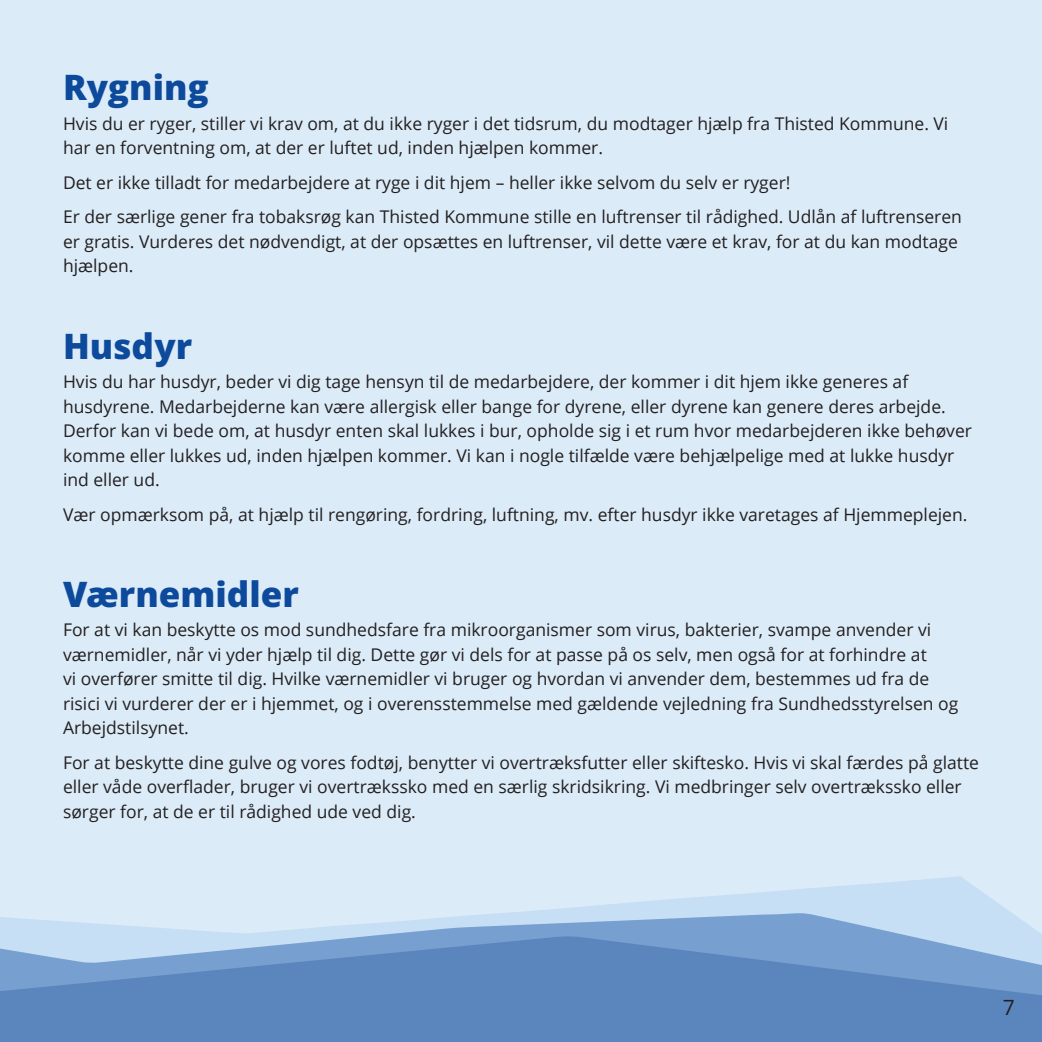
<style>
.page{position:relative;width:1042px;height:1042px;background:#dbebf8}
.page>*{position:absolute;margin:0;border:0;box-sizing:border-box;transform-origin:0 0}
.Overskrift{font:800 35px "Open Sans";color:#0d4a9c}
.t1{font:21px "Open Sans";color:#231f20}
.brødtekst{font:17.5px/24.5px "Open Sans";color:#231f20}
</style>
<div class="page">
<svg style="left:509px;top:876px;width:502px;height:37px;fill:#cde3f6"></svg>
<svg style="left:0;top:913px;width:1042px;height:23px"></svg>
<svg style="left:0;top:936px;width:1042px;height:106px;background:#6791c4"></svg>
<h3 class="Overskrift" style="left:63px;top:64px;width:147px">Rygning</h3>
<p class="brødtekst" style="left:63px;top:111px;width:887px">Hvis du er ryger, stiller vi krav om, at du ikke ryger i det tidsrum, du modtager hjælp fra Thisted Kommune. Vi har en forventning om, at der er luftet ud, inden hjælpen kommer.</p>
<p class="brødtekst" style="left:63px;top:170px;width:729px">Det er ikke tilladt for medarbejdere at ryge i dit hjem – heller ikke selvom du selv er ryger!</p>
<p class="brødtekst" style="left:63px;top:204px;width:900px">Er der særlige gener fra tobaksrøg kan Thisted Kommune stille en luftrenser til rådighed. Udlån af luftrenseren er gratis. Vurderes det nødvendigt, at der opsættes en luftrenser, vil dette være et krav, for at du kan modtage hjælpen.</p>
<h3 class="Overskrift" style="left:63px;top:322px;width:131px">Husdyr</h3>
<p class="brødtekst" style="left:63px;top:369px;width:910px">Hvis du har husdyr, beder vi dig tage hensyn til de medarbejdere, der kommer i dit hjem ikke generes af husdyrene. Medarbejderne kan være allergisk eller bange for dyrene, eller dyrene kan genere deres arbejde.<br>Derfor kan vi bede om, at husdyr enten skal lukkes i bur, opholde sig i et rum hvor medarbejderen ikke behøver komme eller lukkes ud, inden hjælpen kommer. Vi kan i nogle tilfælde være behjælpelige med at lukke husdyr ind eller ud.</p>
<p class="brødtekst" style="left:63px;top:501px;width:906px">Vær opmærksom på, at hjælp til rengøring, fordring, luftning, mv. efter husdyr ikke varetages af Hjemmeplejen.</p>
<h3 class="Overskrift" style="left:63px;top:570px;width:237px">Værnemidler</h3>
<p class="brødtekst" style="left:63px;top:617px;width:897px">For at vi kan beskytte os mod sundhedsfare fra mikroorganismer som virus, bakterier, svampe anvender vi værnemidler, når vi yder hjælp til dig. Dette gør vi dels for at passe på os selv, men også for at forhindre at<br>vi overfører smitte til dig. Hvilke værnemidler vi bruger og hvordan vi anvender dem, bestemmes ud fra de risici vi vurderer der er i hjemmet, og i overensstemmelse med gældende vejledning fra Sundhedsstyrelsen og Arbejdstilsynet.</p>
<p class="brødtekst" style="left:63px;top:750px;width:917px">For at beskytte dine gulve og vores fodtøj, benytter vi overtræksfutter eller skiftesko. Hvis vi skal færdes på glatte eller våde overflader, bruger vi overtrækssko med en særlig skridsikring. Vi medbringer selv overtrækssko eller sørger for, at de er til rådighed ude ved dig.</p>
<p class="t1" style="left:1003px;top:993px;width:14px">7</p>
</div>
